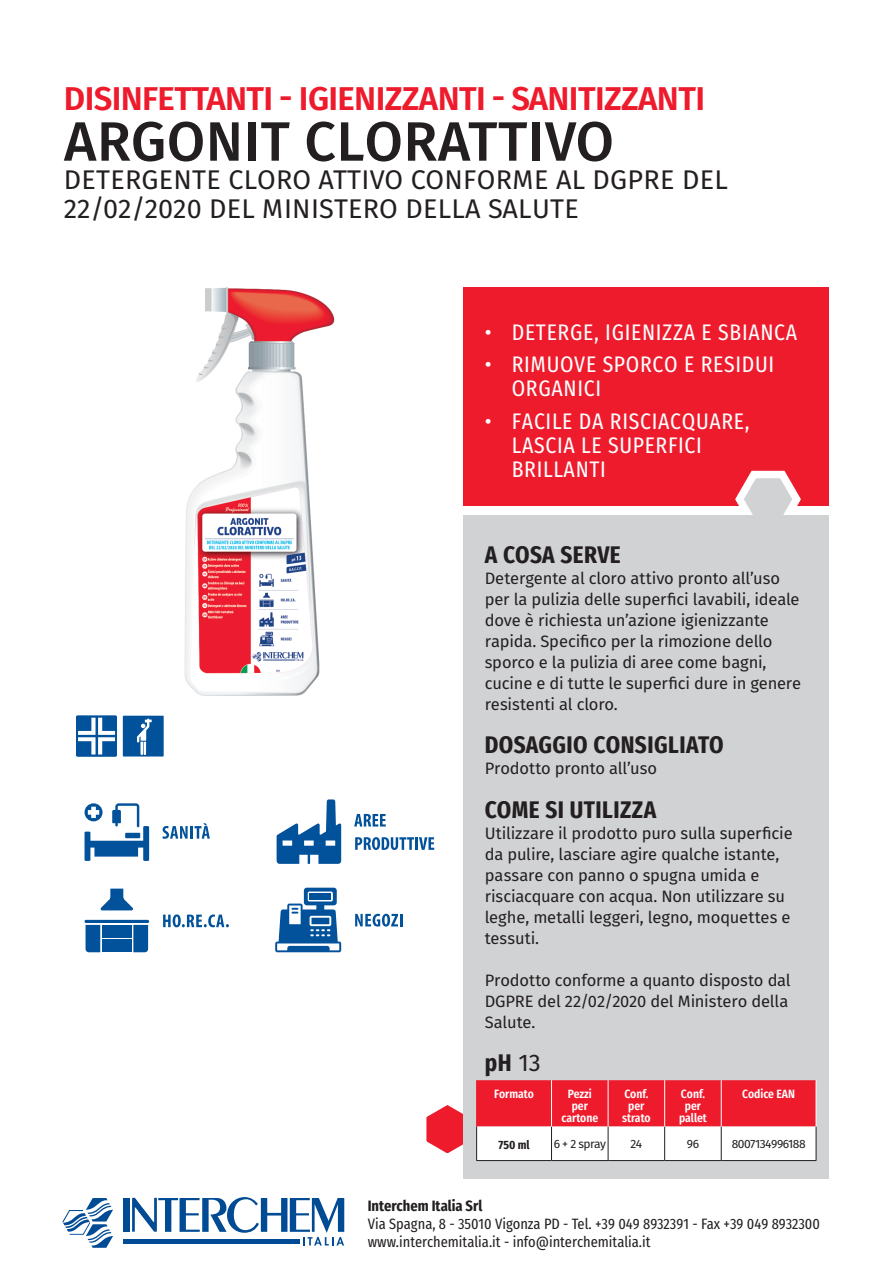
<style>
.page{position:relative;width:893px;height:1263px;background:#fff}
.page>*{position:absolute;margin:0;border:0;box-sizing:border-box;transform-origin:0 0}
.t1{font:500 55.5px "Fira Sans";letter-spacing:.01em;color:#231f20}
.t2{font:600 33px "Fira Sans";letter-spacing:-.02em;color:#ee1b2d}
.t3{font:27px/28.5px "Fira Sans";letter-spacing:.01em;color:#231f20}
.t4{font:700 24px "Fira Sans Condensed";letter-spacing:.02em;color:#231f20}
.t5{font:22.5px/24px "Fira Sans Condensed";letter-spacing:.03em;color:#fff}
.t6{font:16.5px/21px "Fira Sans";letter-spacing:-.01em;color:#231f20}
.t7{font:15px/18px "Fira Sans Condensed";color:#231f20}
.t8{font:700 15px "Fira Sans Condensed";color:#231f20}
.t9{font:600 12px/12px "Fira Sans Condensed";color:#fff;text-align:center}
.t10{font:12px "Fira Sans";letter-spacing:-.04em;color:#231f20}
.t11{font:700 12px "Fira Sans Condensed";color:#231f20}
.s1{font-family:"Fira Sans";font-weight:400}
</style>
<div class="page">
<div style="left:123px;top:1239px;width:176px;height:5px;background:#004b94"></div>
<div style="left:123px;top:1198px;width:6px;height:34px;background:#004b94"></div>
<svg style="left:62px;top:1198px;width:51px;height:50px"></svg>
<svg style="left:132px;top:1197px;width:212px;height:48px"></svg>
<div style="left:463px;top:287px;width:366px;height:219px;background:#ee1b2d"></div>
<svg style="left:735px;top:470px;width:66px;height:45px"></svg>
<div style="left:463px;top:515px;width:366px;height:663px;background:#d1d2d4"></div>
<img style="left:184px;top:287px;width:151px;height:409px">
<svg style="left:426px;top:1080px;width:390px;height:82px;background:#f3838c"></svg>
<hr style="left:476px;top:1126px;width:1px;height:34px;background:#231f20">
<hr style="left:551px;top:1126px;width:1px;height:34px;background:#231f20">
<hr style="left:608px;top:1126px;width:1px;height:34px;background:#231f20">
<hr style="left:664px;top:1126px;width:1px;height:34px;background:#231f20">
<hr style="left:721px;top:1126px;width:1px;height:34px;background:#231f20">
<hr style="left:816px;top:1126px;width:1px;height:34px;background:#231f20">
<hr style="left:476px;top:1160px;width:75px;height:1px;background:#231f20">
<hr style="left:551px;top:1160px;width:57px;height:1px;background:#231f20">
<hr style="left:608px;top:1160px;width:57px;height:1px;background:#231f20">
<hr style="left:665px;top:1160px;width:56px;height:1px;background:#231f20">
<hr style="left:721px;top:1160px;width:95px;height:1px;background:#231f20">
<hr style="left:551px;top:1080px;width:1px;height:46px;background:#fff">
<hr style="left:608px;top:1080px;width:1px;height:46px;background:#fff">
<hr style="left:664px;top:1080px;width:1px;height:46px;background:#fff">
<hr style="left:721px;top:1080px;width:1px;height:46px;background:#fff">
<hr style="left:816px;top:1080px;width:1px;height:46px;background:#fff">
<hr style="left:476px;top:1080px;width:1px;height:46px;background:#ee1b2d">
<svg style="left:79px;top:719px;width:35px;height:34px"></svg>
<div style="left:76px;top:716px;width:41px;height:40px;border:2px solid #01519b"></div>
<div style="left:123px;top:716px;width:41px;height:40px;background:#01519b"></div>
<svg style="left:137px;top:718px;width:15px;height:37px"></svg>
<svg style="left:162px;top:823px;width:48px;height:16px"></svg>
<svg style="left:163px;top:914px;width:66px;height:13px"></svg>
<svg style="left:354px;top:814px;width:32px;height:12px"></svg>
<svg style="left:355px;top:837px;width:79px;height:13px"></svg>
<svg style="left:355px;top:914px;width:47px;height:12px"></svg>
<svg style="left:277px;top:799px;width:64px;height:65px"></svg>
<svg style="left:275px;top:888px;width:66px;height:64px"></svg>
<hr style="left:85px;top:920px;width:64px;height:3px;background:#01519b">
<svg style="left:86px;top:925px;width:14px;height:27px"></svg>
<svg style="left:133px;top:925px;width:15px;height:27px"></svg>
<div style="left:102px;top:925px;width:29px;height:13px;background:#01519b"></div>
<div style="left:102px;top:939px;width:29px;height:13px;background:#01519b"></div>
<svg style="left:101px;top:889px;width:32px;height:21px"></svg>
<svg style="left:85px;top:803px;width:64px;height:58px"></svg>
<h2 class="t2" style="left:64px;top:75px;width:643px">DISINFETTANTI - IGIENIZZANTI - SANITIZZANTI</h2>
<h1 class="t1" style="left:64px;top:102px;width:551px">ARGONIT CLORATTIVO</h1>
<h3 class="t3" style="left:64px;top:165px;width:666px">DETERGENTE CLORO ATTIVO CONFORME AL DGPRE DEL<br>22/02/2020 DEL MINISTERO DELLA SALUTE</h3>
<h3 class="t5" style="left:485px;top:318px;width:314px">• DETERGE, IGIENIZZA E SBIANCA</h3>
<h3 class="t5" style="left:512px;top:350px;width:264px;text-indent:-27px">• RIMUOVE SPORCO E RESIDUI<br>ORGANICI</h3>
<h3 class="t5" style="left:512px;top:407px;width:239px;text-indent:-27px">• FACILE DA RISCIACQUARE,<br>LASCIA LE SUPERFICI<br>BRILLANTI</h3>
<h3 class="t4" style="left:485px;top:532px;width:138px">A COSA SERVE</h3>
<p class="t6" style="left:485px;top:567px;width:318px">Detergente al cloro attivo pronto all’uso per la pulizia delle superfici lavabili, ideale dove è richiesta un’azione igienizzante rapida. Specifico per la rimozione dello sporco e la pulizia di aree come bagni, cucine e di tutte le superfici dure in genere resistenti al cloro.</p>
<h3 class="t4" style="left:485px;top:723px;width:240px">DOSAGGIO CONSIGLIATO</h3>
<p class="t6" style="left:485px;top:758px;width:174px">Prodotto pronto all’uso</p>
<h3 class="t4" style="left:485px;top:787px;width:173px">COME SI UTILIZZA</h3>
<p class="t6" style="left:485px;top:822px;width:309px">Utilizzare il prodotto puro sulla superficie da pulire, lasciare agire qualche istante, passare con panno o spugna umida e risciacquare con acqua. Non utilizzare su leghe, metalli leggeri, legno, moquettes e tessuti.</p>
<p class="t6" style="left:485px;top:969px;width:308px">Prodotto conforme a quanto disposto dal<br>DGPRE del 22/02/2020 del Ministero della<br>Salute.</p>
<h3 class="t4" style="left:485px;top:1041px;width:58px">pH <span class="s1">13</span></h3>
<p class="t9" style="left:494px;top:1086px;width:41px">Formato</p>
<p class="t9" style="left:561px;top:1086px;width:38px">Pezzi per cartone</p>
<p class="t9" style="left:622px;top:1086px;width:30px">Conf. per strato</p>
<p class="t9" style="left:679px;top:1086px;width:29px">Conf. per pallet</p>
<p class="t9" style="left:742px;top:1086px;width:54px">Codice EAN</p>
<p class="t11" style="left:498px;top:1134px;width:33px">750 ml</p>
<p class="t10" style="left:554px;top:1135px;width:54px">6 + 2 spray</p>
<p class="t10" style="left:630px;top:1135px;width:13px">24</p>
<p class="t10" style="left:687px;top:1135px;width:14px">96</p>
<p class="t10" style="left:732px;top:1135px;width:75px">8007134996188</p>
<p class="t8" style="left:368px;top:1192px;width:116px">Interchem Italia Srl</p>
<p class="t7" style="left:368px;top:1213px;width:454px">Via Spagna, 8 - 35010 Vigonza PD - Tel. +39 049 8932391 - Fax +39 049 8932300 www.interchemitalia.it - info@interchemitalia.it</p>
</div>
